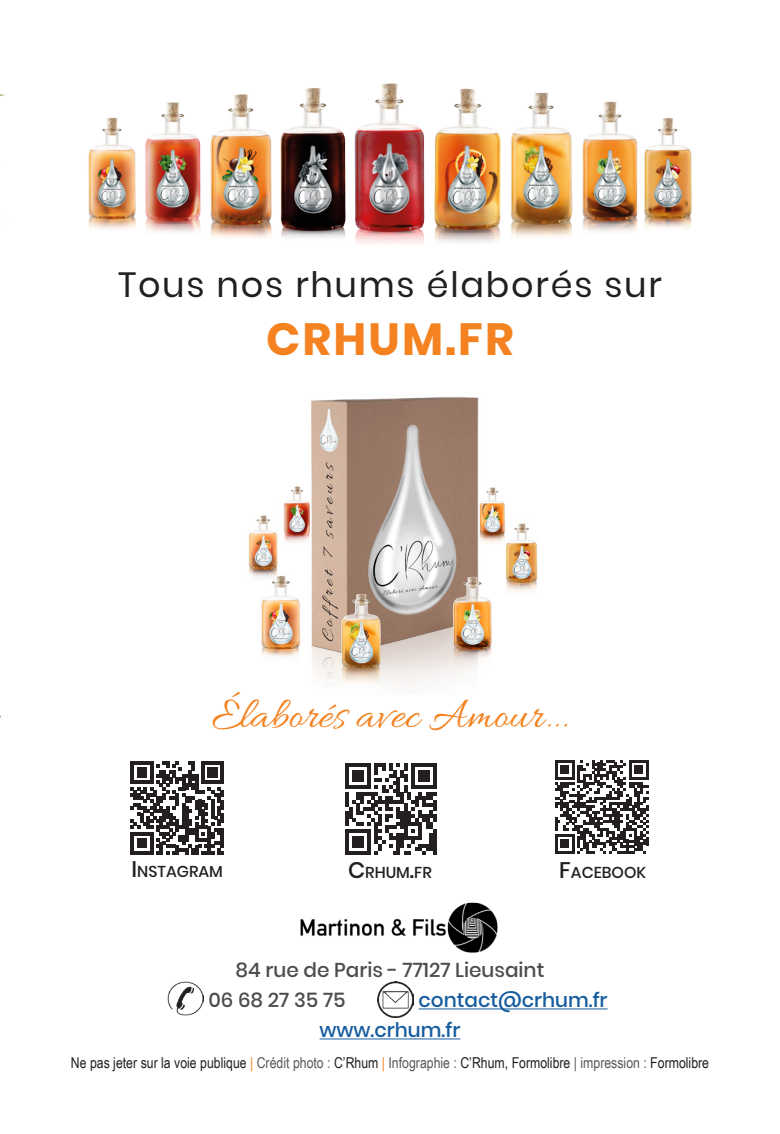
<style>
.page{position:relative;width:780px;height:1134px;background:#fff}
.page>*{position:absolute;margin:0;border:0;box-sizing:border-box;transform-origin:0 0}
.t1{font:45px "Allura";color:#f58220}
.t2{font:700 45px "Poppins";letter-spacing:.05em;color:#f58220}
.t3{font:35px "Poppins";letter-spacing:.05em;color:#231f20}
.t4{font:500 20px/30px "Poppins";color:#4b4c4d}
.t5{font:500 20px/30px "Poppins";color:#175d9e}
.t6{font:500 15.75px "Poppins";color:#231f20}
.t7{font:15px "Arial Narrow";color:#231f20}
.s1{font-size:22.5px}
.s2{color:#f58220}
.s3{color:#57585a}
</style>
<div class="page">
<svg style="left:131px;top:761px;width:93px;height:93px"></svg>
<svg style="left:345px;top:763px;width:92px;height:92px"></svg>
<svg style="left:555px;top:760px;width:93px;height:94px"></svg>
<hr style="left:418px;top:1008px;width:189px;height:1px;background:#175d9e">
<hr style="left:319px;top:1038px;width:141px;height:1px;background:#175d9e">
<img style="left:300px;top:902px;width:198px;height:51px">
<img style="left:377px;top:982px;width:36px;height:35px">
<img style="left:168px;top:982px;width:35px;height:34px">
<img style="left:88px;top:83px;width:604px;height:160px">
<img style="left:248px;top:397px;width:290px;height:288px">
<h2 class="t3" style="left:118px;top:265px;width:545px">Tous nos rhums élaborés sur</h2>
<h1 class="t2" style="left:266px;top:313px;width:249px">CRHUM.FR</h1>
<h1 class="t1" style="left:212px;top:689px;width:358px">Élaborés avec Amour...</h1>
<p class="t6" style="left:132px;top:862px;width:93px"><span class="s1">I</span>NSTAGRAM</p>
<p class="t6" style="left:348px;top:863px;width:85px"><span class="s1">C</span>RHUM<span class="s1">.</span>FR</p>
<p class="t6" style="left:559px;top:863px;width:88px"><span class="s1">F</span>ACEBOOK</p>
<h3 class="t4" style="left:208px;top:955px;width:337px;text-indent:27px">84 rue de Paris - 77127 Lieusaint<br>06 68 27 35 75</h3>
<h3 class="t5" style="left:319px;top:985px;width:289px;text-indent:99px">contact@crhum.fr www.crhum.fr</h3>
<p class="t7" style="left:71px;top:1051px;width:639px">Ne pas jeter sur la voie publique <span class="s2">|</span> <span class="s3">Crédit photo :</span> C’Rhum <span class="s2">|</span> <span class="s3">Infographie :</span> C’Rhum, Formolibre <span class="s3">| impression :</span> Formolibre</p>
</div>
